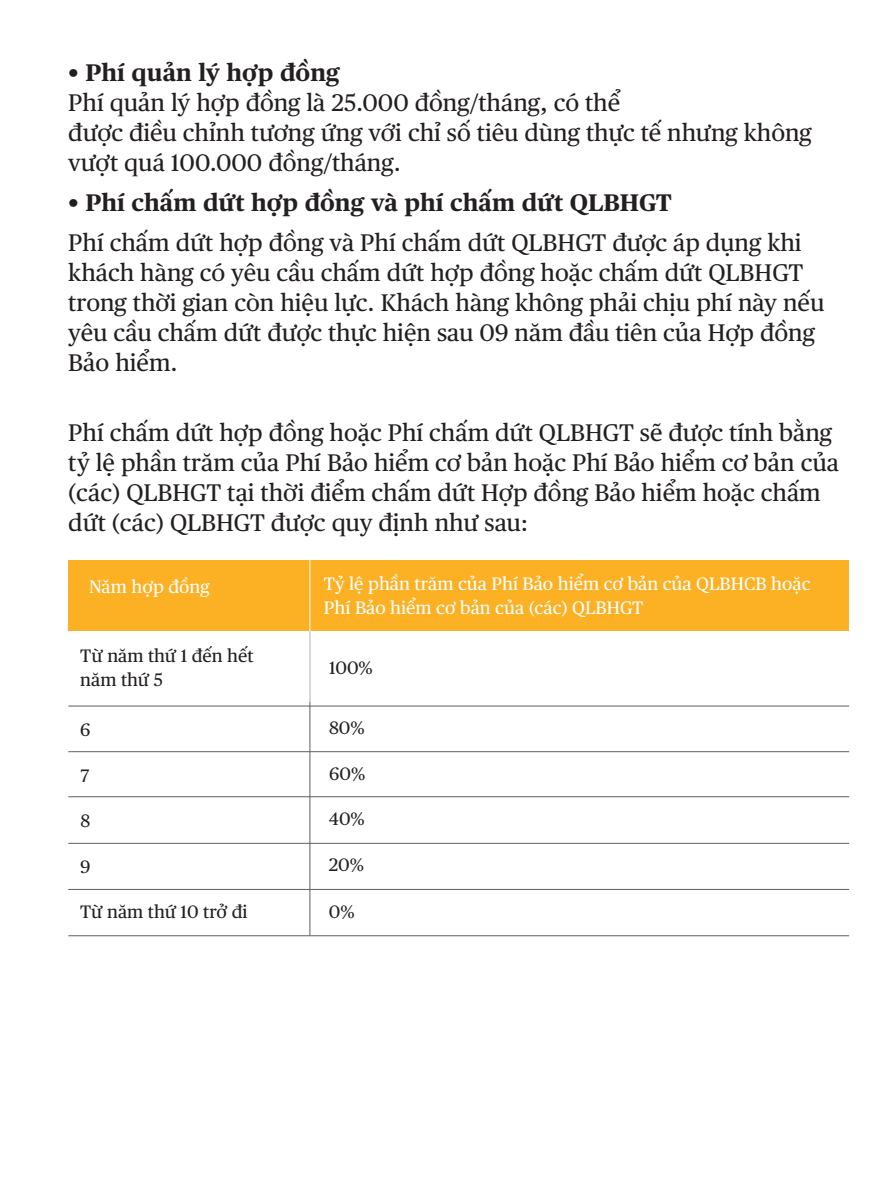
<style>
.page{position:relative;width:893px;height:1191px;background:#fff}
.page>*{position:absolute;margin:0;border:0;box-sizing:border-box;transform-origin:0 0}
.t1{font:24px/30px "Chubb Publico Text VN";color:#231f20}
.t2{font:700 24px "Chubb Publico Text VN";color:#231f20}
.t3{font:18px/24px "Chubb Publico Text VN";color:#fff}
.t4{font:18px/24px "Chubb Publico Text VN";color:#231f20}
</style>
<div class="page">
<div style="left:68px;top:560px;width:781px;height:71px;background:#fcb124"></div>
<hr style="left:309px;top:631px;width:1px;height:304px;background:#5b5d61">
<hr style="left:309px;top:560px;width:1px;height:142px;background:#fff">
<hr style="left:68px;top:705px;width:781px;height:1px;background:#5b5d61">
<hr style="left:68px;top:751px;width:781px;height:1px;background:#5b5d61">
<hr style="left:68px;top:796px;width:781px;height:1px;background:#5b5d61">
<hr style="left:68px;top:843px;width:781px;height:1px;background:#5b5d61">
<hr style="left:68px;top:889px;width:781px;height:1px;background:#5b5d61">
<hr style="left:68px;top:935px;width:781px;height:1px;background:#5b5d61">
<p class="t2" style="left:68px;top:54px;width:273px">• Phí quản lý hợp đồng</p>
<p class="t1" style="left:68px;top:86px;width:744px">Phí quản lý hợp đồng là 25.000 đồng/tháng, có thể<br>được điều chỉnh tương ứng với chỉ số tiêu dùng thực tế nhưng không vượt quá 100.000 đồng/tháng.</p>
<p class="t2" style="left:68px;top:184px;width:605px">• Phí chấm dứt hợp đồng và phí chấm dứt QLBHGT</p>
<p class="t1" style="left:68px;top:226px;width:757px">Phí chấm dứt hợp đồng và Phí chấm dứt QLBHGT được áp dụng khi khách hàng có yêu cầu chấm dứt hợp đồng hoặc chấm dứt QLBHGT trong thời gian còn hiệu lực. Khách hàng không phải chịu phí này nếu yêu cầu chấm dứt được thực hiện sau 09 năm đầu tiên của Hợp đồng Bảo hiểm.</p>
<p class="t1" style="left:68px;top:416px;width:772px">Phí chấm dứt hợp đồng hoặc Phí chấm dứt QLBHGT sẽ được tính bằng tỷ lệ phần trăm của Phí Bảo hiểm cơ bản hoặc Phí Bảo hiểm cơ bản của (các) QLBHGT tại thời điểm chấm dứt Hợp đồng Bảo hiểm hoặc chấm dứt (các) QLBHGT được quy định như sau:</p>
<p class="t3" style="left:89px;top:573px;width:122px">Năm hợp đồng</p>
<p class="t3" style="left:324px;top:570px;width:488px">Tỷ lệ phần trăm của Phí Bảo hiểm cơ bản của QLBHCB hoặc<br>Phí Bảo hiểm cơ bản của (các) QLBHGT</p>
<p class="t4" style="left:80px;top:642px;width:175px">Từ năm thứ 1 đến hết năm thứ 5</p>
<p class="t4" style="left:80px;top:717px;width:12px">6</p>
<p class="t4" style="left:329px;top:714px;width:37px">80%</p>
<p class="t4" style="left:329px;top:654px;width:45px">100%</p>
<p class="t4" style="left:80px;top:762px;width:10px">7</p>
<p class="t4" style="left:329px;top:760px;width:38px">60%</p>
<p class="t4" style="left:80px;top:807px;width:11px">8</p>
<p class="t4" style="left:329px;top:805px;width:37px">40%</p>
<p class="t4" style="left:80px;top:854px;width:12px">9</p>
<p class="t4" style="left:329px;top:852px;width:37px">20%</p>
<p class="t4" style="left:80px;top:898px;width:169px">Từ năm thứ 10 trở đi</p>
<p class="t4" style="left:329px;top:898px;width:27px">0%</p>
</div>
